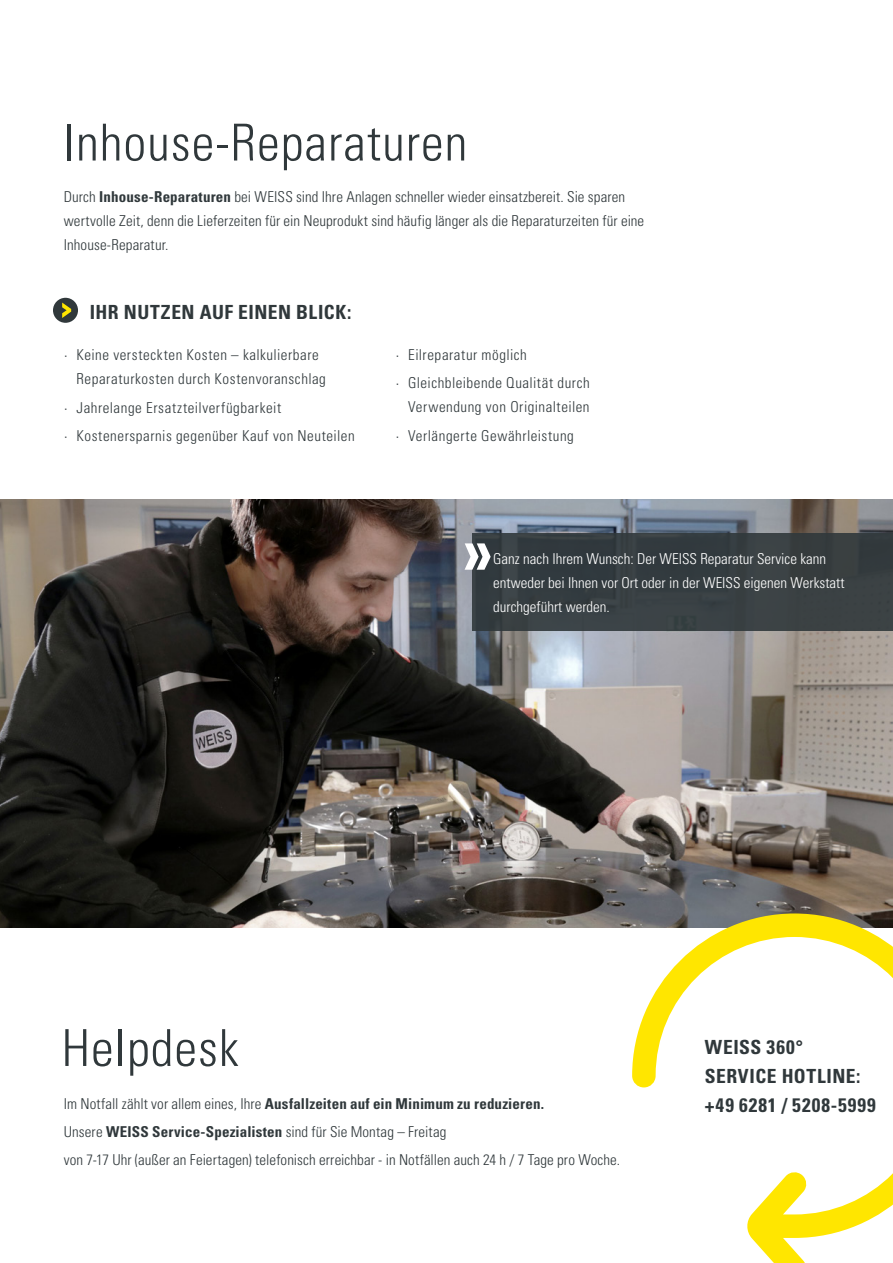
<style>
.page{position:relative;width:893px;height:1263px;background:#fff}
.page>*{position:absolute;margin:0;border:0;box-sizing:border-box;transform-origin:0 0}
._02_Headline{font:300 condensed 51px "Univers";letter-spacing:.02em;color:#30383b}
.Subheadline{font:700 condensed 19.5px "Univers";letter-spacing:.035em;color:#30383b}
.Subheadline-2{font:700 condensed 19.5px "Univers";letter-spacing:.055em;color:#30383b}
._02_Fliesstext{font:300 condensed 15px/24px "Univers";letter-spacing:.02em;color:#30383b}
._01_Aufzaehlung{font:300 condensed 15px/24px "Univers";color:#fff}
._02_Fliesstext-2{font:700 condensed 15px "Univers";letter-spacing:.01em;color:#30383b}
._02_Fliesstext-3{font:300 condensed 15px "Univers";letter-spacing:.04em;color:#30383b}
.s1{font-weight:700}
.s2{font-stretch:normal}
.s3{font-weight:300}
</style>
<div class="page">
<div style="left:53px;top:298px;width:25px;height:25px;background:#30383b;border-radius:50%"></div>
<svg style="left:62px;top:303px;width:9px;height:15px"></svg>
<img style="left:0;top:500px;width:893px;height:427px">
<div style="left:472px;top:533px;width:421px;height:98px;background:#383f41"></div>
<svg style="left:465px;top:543px;width:26px;height:27px"></svg>
<svg style="left:630px;top:911px;width:263px;height:352px"></svg>
<p class="_02_Headline" style="left:64px;top:112px;width:405px">Inhouse-Reparaturen</p>
<p class="_02_Fliesstext" style="left:64px;top:185px;width:582px">Durch <span class="s1">Inhouse-Reparaturen</span> bei WEISS sind Ihre Anlagen schneller wieder einsatzbereit. Sie sparen wertvolle Zeit, denn die Lieferzeiten für ein Neuprodukt sind häufig länger als die Reparaturzeiten für eine<br>Inhouse-Reparatur.</p>
<p class="Subheadline" style="left:90px;top:300px;width:263px">IHR NUTZEN AUF EINEN BLICK:</p>
<p class="_02_Fliesstext" style="left:77px;top:343px;width:251px;text-indent:-13px"><span class="s2">·</span> Keine versteckten Kosten – kalkulierbare<br>Reparaturkosten durch Kostenvoranschlag</p>
<p class="_02_Fliesstext-3" style="left:64px;top:398px;width:219px"><span class="s2">·</span> Jahrelange Ersatzteilverfügbarkeit</p>
<p class="_02_Fliesstext" style="left:64px;top:424px;width:292px"><span class="s2">·</span> Kostenersparnis gegenüber Kauf von Neuteilen</p>
<p class="_02_Fliesstext" style="left:395px;top:343px;width:133px"><span class="s2">·</span> Eilreparatur möglich</p>
<p class="_02_Fliesstext" style="left:395px;top:371px;width:196px;text-align:right"><span class="s2">·</span> Gleichbleibende Qualität durch<br>Verwendung von Originalteilen</p>
<p class="_02_Fliesstext" style="left:395px;top:423px;width:180px"><span class="s2">·</span> Verlängerte Gewährleistung</p>
<p class="_01_Aufzaehlung" style="left:493px;top:546px;width:353px">Ganz nach Ihrem Wunsch: Der WEISS Reparatur Service kann entweder bei Ihnen vor Ort oder in der WEISS eigenen Werkstatt durchgeführt werden.</p>
<p class="_02_Headline" style="left:62px;top:1017px;width:179px">Helpdesk</p>
<p class="_02_Fliesstext-2" style="left:64px;top:1094px;width:482px"><span class="s3">Im Notfall zählt vor allem eines, Ihre</span> Ausfallzeiten auf ein Minimum zu reduzieren.</p>
<p class="_02_Fliesstext" style="left:64px;top:1120px;width:384px">Unsere <span class="s1">WEISS Service-Spezialisten</span> sind für Sie Montag – Freitag</p>
<p class="_02_Fliesstext" style="left:64px;top:1148px;width:558px">von 7-17 Uhr (außer an Feiertagen) telefonisch erreichbar - in Notfällen auch 24 h / 7 Tage pro Woche.</p>
<p class="Subheadline" style="left:705px;top:1035px;width:100px">WEISS 360°</p>
<p class="Subheadline" style="left:705px;top:1064px;width:157px">SERVICE HOTLINE:</p>
<p class="Subheadline-2" style="left:705px;top:1093px;width:173px">+49 6281 / 5208-5999</p>
</div>
